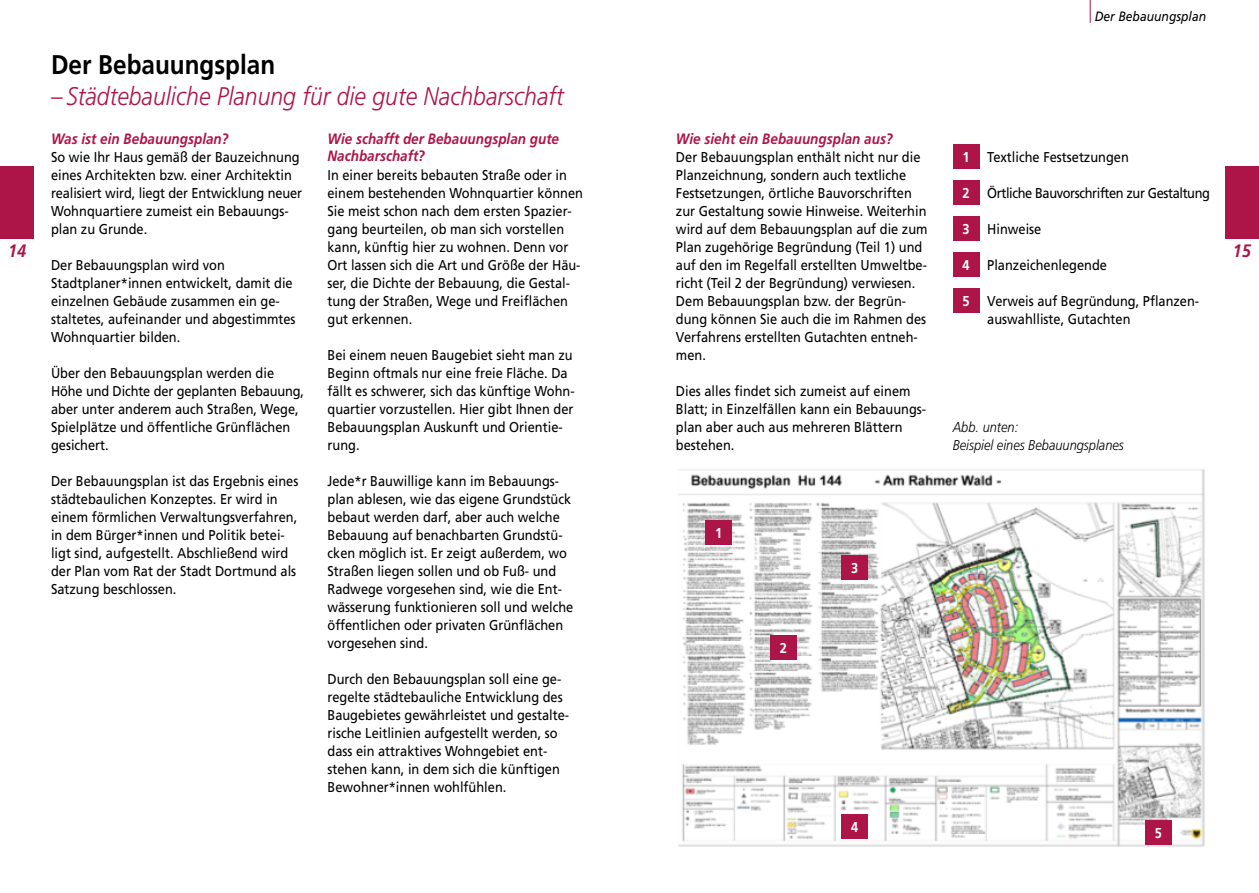
<style>
.page{position:relative;width:1259px;height:893px;background:#fff}
.page>*{position:absolute;margin:0;border:0;box-sizing:border-box;transform-origin:0 0}
.t1{font:700 27px "Frutiger LT";color:#000;scale:.9 1}
.t2{font:italic 300 25.5px "Frutiger LT";color:#ad1548;scale:.9 1}
.t3{font:italic 700 18px "Frutiger LT";color:#ad1548;scale:.9 1}
.t4{font:italic 700 15px/16.5px "Frutiger LT";color:#ad1548;scale:.9 1}
.t5{font:14.25px/18px "Frutiger LT";color:#000;scale:.9 1}
.t6{font:italic 300 14.25px/18px "Frutiger LT";color:#000;scale:.9 1}
.t7{font:14.25px "Frutiger LT";letter-spacing:-.03em;color:#000;scale:.9 1}
.t8{font:700 14.25px "Frutiger LT";color:#fff;scale:.9 1}
.t9{font:italic 13.5px "Frutiger LT";color:#000;scale:.9 1}
.s1{font-weight:700;color:#fff}
</style>
<div class="page">
<svg style="left:1089px;top:0;width:1px;height:23px"></svg>
<div style="left:0;top:167px;width:34px;height:72px;background:#ad1548"></div>
<div style="left:1225px;top:167px;width:34px;height:72px;background:#ad1548"></div>
<div style="left:952px;top:144px;width:27px;height:24px;background:#ad1548"></div>
<div style="left:952px;top:180px;width:27px;height:24px;background:#ad1548"></div>
<div style="left:952px;top:216px;width:27px;height:24px;background:#ad1548"></div>
<div style="left:952px;top:252px;width:27px;height:24px;background:#ad1548"></div>
<div style="left:952px;top:288px;width:27px;height:24px;background:#ad1548"></div>
<img style="left:678px;top:469px;width:527px;height:378px">
<div style="left:705px;top:520px;width:27px;height:24px;background:#ad1548"></div>
<div style="left:841px;top:555px;width:27px;height:25px;background:#ad1548"></div>
<div style="left:770px;top:635px;width:26px;height:25px;background:#ad1548"></div>
<div style="left:841px;top:815px;width:27px;height:24px;background:#ad1548"></div>
<div style="left:1145px;top:821px;width:26px;height:24px;background:#ad1548"></div>
<h1 class="t1" style="left:51px;top:49px;width:251px">Der Bebauungsplan</h1>
<h2 class="t2" style="left:51px;top:81px;width:571px">– Städtebauliche Planung für die gute Nachbarschaft</h2>
<p class="t9" style="left:1094px;top:9px;width:125px">Der Bebauungsplan</p>
<p class="t4" style="left:327px;top:131px;width:259px">Wie schafft der Bebauungsplan gute<br>Nachbarschaft?</p>
<p class="t5" style="left:327px;top:166px;width:285px">In einer bereits bebauten Straße oder in einem bestehenden Wohnquartier können Sie meist schon nach dem ersten Spazier&shy;gang beurteilen, ob man sich vorstellen kann, künftig hier zu wohnen. Denn vor Ort lassen sich die Art und Größe der Häu&shy;ser, die Dichte der Bebauung, die Gestal&shy;tung der Straßen, Wege und Freiflächen gut erkennen.</p>
<p class="t5" style="left:327px;top:346px;width:276px">Bei einem neuen Baugebiet sieht man zu Beginn oftmals nur eine freie Fläche. Da fällt es schwerer, sich das künftige Wohn&shy;quartier vorzustellen. Hier gibt Ihnen der Bebauungsplan Auskunft und Orientie&shy;rung.</p>
<p class="t5" style="left:327px;top:472px;width:275px">Jede*r Bauwillige kann im Bebauungs&shy;plan ablesen, wie das eigene Grundstück bebaut werden darf, aber auch welche Bebauung auf benachbarten Grundstü&shy;cken möglich ist. Er zeigt außerdem, wo Straßen liegen sollen und ob Fuß- und Radwege vorgesehen sind, wie die Ent&shy;wässerung funktionieren soll und welche öffentlichen oder privaten Grünflächen vorgesehen sind.</p>
<p class="t5" style="left:327px;top:670px;width:270px">Durch den Bebauungsplan soll eine ge&shy;regelte städtebauliche Entwicklung des Baugebietes gewährleistet und gestalte&shy;rische Leitlinien aufgestellt werden, so dass ein attraktives Wohngebiet ent&shy;stehen kann, in dem sich die künftigen Bewohner*innen wohlfühlen.</p>
<p class="t4" style="left:51px;top:131px;width:199px">Was ist ein Bebauungsplan?</p>
<p class="t5" style="left:51px;top:148px;width:280px">So wie Ihr Haus gemäß der Bauzeichnung eines Architekten bzw. einer Architektin realisiert wird, liegt der Entwicklung neuer Wohnquartiere zumeist ein Bebauungs&shy;plan zu Grunde.</p>
<p class="t5" style="left:51px;top:256px;width:273px">Der Bebauungsplan wird von Stadtplaner*innen entwickelt, damit die einzelnen Gebäude zusammen ein ge&shy;staltetes, aufeinander und abgestimmtes Wohnquartier bilden.</p>
<p class="t5" style="left:51px;top:364px;width:283px">Über den Bebauungsplan werden die Höhe und Dichte der geplanten Bebauung, aber unter anderem auch Straßen, Wege, Spielplätze und öffentliche Grünflächen gesichert.</p>
<p class="t5" style="left:51px;top:472px;width:276px">Der Bebauungsplan ist das Ergebnis eines städtebaulichen Konzeptes. Er wird in einem förmlichen Verwaltungsverfahren, in dem Bürger*innen und Politik betei&shy;ligt sind, aufgestellt. Abschließend wird der Plan vom Rat der Stadt Dortmund als Satzung beschlossen.</p>
<p class="t4" style="left:676px;top:131px;width:242px">Wie sieht ein Bebauungsplan aus?</p>
<p class="t5" style="left:676px;top:148px;width:281px">Der Bebauungsplan enthält nicht nur die Planzeichnung, sondern auch textliche Festsetzungen, örtliche Bauvorschriften zur Gestaltung sowie Hinweise. Weiterhin wird auf dem Bebauungsplan auf die zum Plan zugehörige Begründung (Teil 1) und auf den im Regelfall erstellten Umweltbe&shy;richt (Teil 2 der Begründung) verwiesen.<br>Dem Bebauungsplan bzw. der Begrün&shy;dung können Sie auch die im Rahmen des Verfahrens erstellten Gutachten entneh&shy;men.</p>
<p class="t5" style="left:676px;top:382px;width:279px">Dies alles findet sich zumeist auf einem<br>Blatt; in Einzelfällen kann ein Bebauungs&shy;plan aber auch aus mehreren Blättern bestehen.</p>
<p class="t5" style="left:962px;top:148px;width:186px"><span class="s1">1</span> Textliche Festsetzungen</p>
<p class="t7" style="left:962px;top:185px;width:276px"><span class="s1">2</span> Örtliche Bauvorschriften zur Gestaltung</p>
<p class="t5" style="left:962px;top:220px;width:89px"><span class="s1">3</span> Hinweise</p>
<p class="t5" style="left:962px;top:256px;width:162px"><span class="s1">4</span> Planzeichenlegende</p>
<p class="t5" style="left:987px;top:292px;width:237px;text-indent:-25px"><span class="s1">5</span> Verweis auf Begründung, Pflanzen&shy;auswahlliste, Gutachten</p>
<p class="t3" style="left:8px;top:240px;width:22px">14</p>
<p class="t3" style="left:1233px;top:240px;width:22px">15</p>
<p class="t6" style="left:952px;top:418px;width:192px">Abb. unten:<br>Beispiel eines Bebauungsplanes</p>
<p class="t8" style="left:715px;top:524px;width:9px">1</p>
<p class="t8" style="left:851px;top:559px;width:9px">3</p>
<p class="t8" style="left:779px;top:639px;width:9px">2</p>
<p class="t8" style="left:851px;top:819px;width:9px">4</p>
<p class="t8" style="left:1154px;top:825px;width:9px">5</p>
</div>
